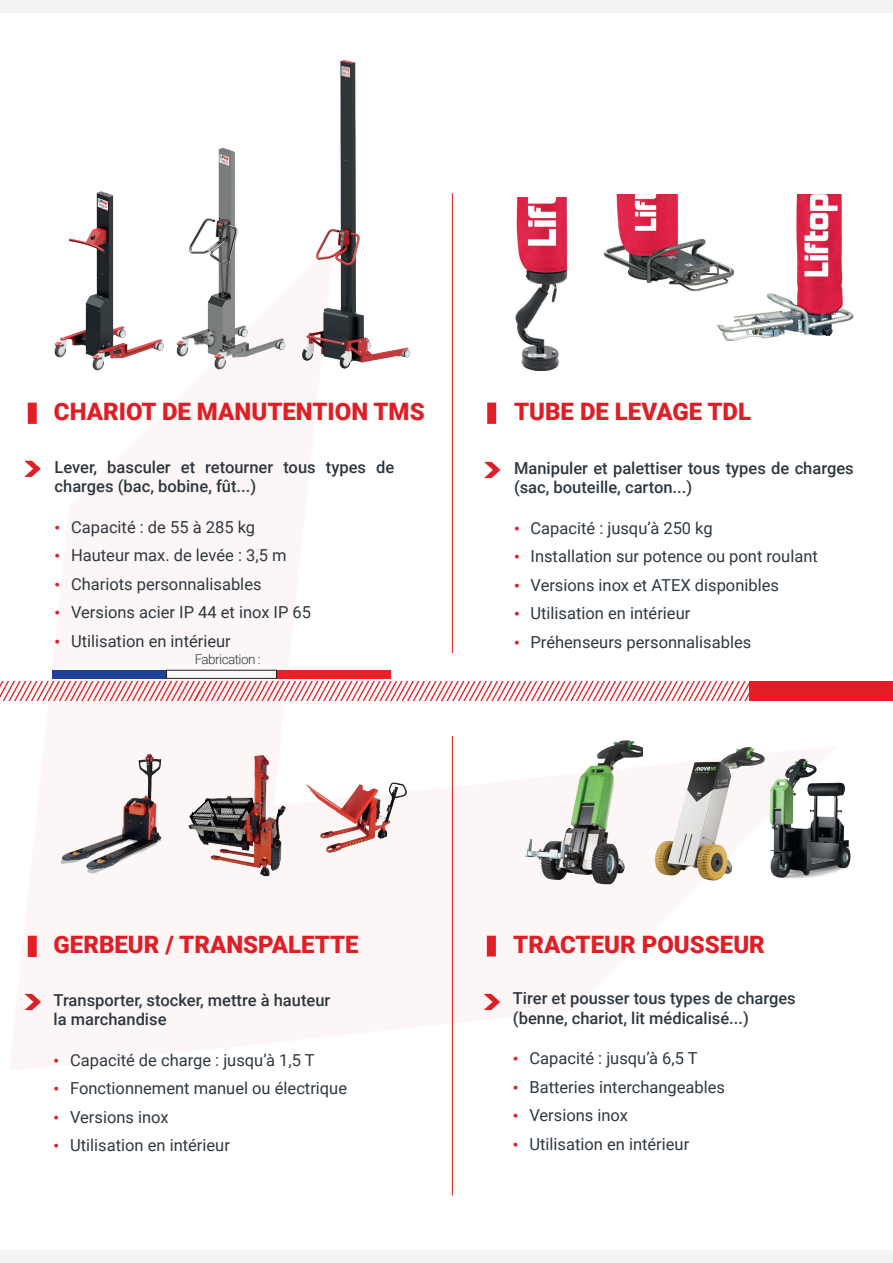
<style>
.page{position:relative;width:893px;height:1263px;background:#fff}
.page>*{position:absolute;margin:0;border:0;box-sizing:border-box;transform-origin:0 0}
.t1{font:900 24px "Roboto";color:#e01e25}
.t2{font:16.5px "Roboto";color:#2e3840}
.t3{font:500 16.5px/19.5px "Roboto";color:#2e3840}
.t4{font:300 13.5px "Roboto";letter-spacing:-.04em;color:#2d383f}
.s1{font-weight:900;font-size:15px;color:#e01e25}
</style>
<div class="page">
<div style="left:0;top:0;width:893px;height:12px;background:#f2f3f4"></div>
<div style="left:0;top:1251px;width:893px;height:12px;background:#f2f3f4"></div>
<img style="left:717px;top:195px;width:137px;height:145px">
<img style="left:654px;top:747px;width:104px;height:134px">
<img style="left:758px;top:753px;width:93px;height:126px">
<img style="left:525px;top:740px;width:118px;height:145px">
<hr style="left:452px;top:193px;width:1px;height:460px;background:#e01e25">
<hr style="left:452px;top:736px;width:1px;height:460px;background:#e01e25">
<div style="left:487px;top:936px;width:9px;height:20px;background:#e01e25"></div>
<svg style="left:484px;top:994px;width:16px;height:16px"></svg>
<div style="left:749px;top:681px;width:140px;height:19px;background:#e01e25"></div>
<svg style="left:880px;top:681px;width:13px;height:19px"></svg>
<img style="left:306px;top:782px;width:101px;height:71px">
<img style="left:188px;top:754px;width:98px;height:123px">
<img style="left:60px;top:754px;width:102px;height:120px">
<div style="left:28px;top:936px;width:9px;height:21px;background:#e01e25"></div>
<svg style="left:25px;top:994px;width:16px;height:16px"></svg>
<div style="left:28px;top:403px;width:9px;height:21px;background:#e01e25"></div>
<svg style="left:24px;top:461px;width:17px;height:16px"></svg>
<img style="left:176px;top:148px;width:110px;height:222px">
<img style="left:301px;top:60px;width:110px;height:308px">
<img style="left:55px;top:191px;width:109px;height:180px">
<svg style="left:0;top:681px;width:755px;height:19px"></svg>
<img style="left:515px;top:198px;width:53px;height:172px">
<div style="left:487px;top:403px;width:9px;height:21px;background:#e01e25"></div>
<svg style="left:484px;top:462px;width:16px;height:16px"></svg>
<img style="left:603px;top:195px;width:130px;height:130px">
<div style="left:52px;top:670px;width:114px;height:8px;background:#20419a"></div>
<div style="left:277px;top:670px;width:114px;height:8px;background:#ed1f28"></div>
<div style="left:166px;top:670px;width:111px;height:8px;border:1px solid #231f20"></div>
<h1 class="t1" style="left:54px;top:394px;width:372px">CHARIOT DE MANUTENTION TMS</h1>
<p class="t3" style="left:55px;top:456px;width:341px">Lever, basculer et retourner tous types de charges (bac, bobine, fût...)</p>
<p class="t2" style="left:55px;top:515px;width:202px"><span class="s1">•</span> Capacité : de 55 à 285 kg</p>
<p class="t2" style="left:55px;top:544px;width:233px"><span class="s1">•</span> Hauteur max. de levée : 3,5 m</p>
<p class="t2" style="left:55px;top:572px;width:209px"><span class="s1">•</span> Chariots personnalisables</p>
<p class="t2" style="left:55px;top:601px;width:258px"><span class="s1">•</span> Versions acier IP 44 et inox IP 65</p>
<p class="t2" style="left:55px;top:629px;width:178px"><span class="s1">•</span> Utilisation en intérieur</p>
<p class="t4" style="left:195px;top:650px;width:67px">Fabrication :</p>
<h1 class="t1" style="left:514px;top:395px;width:239px">TUBE DE LEVAGE TDL</h1>
<p class="t3" style="left:514px;top:457px;width:341px">Manipuler et palettiser tous types de charges (sac, bouteille, carton...)</p>
<p class="t2" style="left:514px;top:516px;width:200px"><span class="s1">•</span> Capacité : jusqu’à 250 kg</p>
<p class="t2" style="left:514px;top:545px;width:305px"><span class="s1">•</span> Installation sur potence ou pont roulant</p>
<p class="t2" style="left:514px;top:573px;width:266px"><span class="s1">•</span> Versions inox et ATEX disponibles</p>
<p class="t2" style="left:514px;top:602px;width:178px"><span class="s1">•</span> Utilisation en intérieur</p>
<p class="t2" style="left:514px;top:630px;width:239px"><span class="s1">•</span> Préhenseurs personnalisables</p>
<h1 class="t1" style="left:54px;top:928px;width:307px">GERBEUR / TRANSPALETTE</h1>
<p class="t3" style="left:54px;top:989px;width:278px">Transporter, stocker, mettre à hauteur la marchandise</p>
<p class="t2" style="left:54px;top:1048px;width:263px"><span class="s1">•</span> Capacité de charge : jusqu’à 1,5 T</p>
<p class="t2" style="left:54px;top:1076px;width:295px"><span class="s1">•</span> Fonctionnement manuel ou électrique</p>
<p class="t2" style="left:54px;top:1105px;width:117px"><span class="s1">•</span> Versions inox</p>
<p class="t2" style="left:54px;top:1133px;width:178px"><span class="s1">•</span> Utilisation en intérieur</p>
<h1 class="t1" style="left:513px;top:928px;width:253px">TRACTEUR POUSSEUR</h1>
<p class="t3" style="left:513px;top:988px;width:284px">Tirer et pousser tous types de charges (benne, chariot, lit médicalisé...)</p>
<p class="t2" style="left:513px;top:1047px;width:186px"><span class="s1">•</span> Capacité : jusqu’à 6,5 T</p>
<p class="t2" style="left:513px;top:1075px;width:214px"><span class="s1">•</span> Batteries interchangeables</p>
<p class="t2" style="left:513px;top:1104px;width:117px"><span class="s1">•</span> Versions inox</p>
<p class="t2" style="left:513px;top:1132px;width:178px"><span class="s1">•</span> Utilisation en intérieur</p>
</div>
